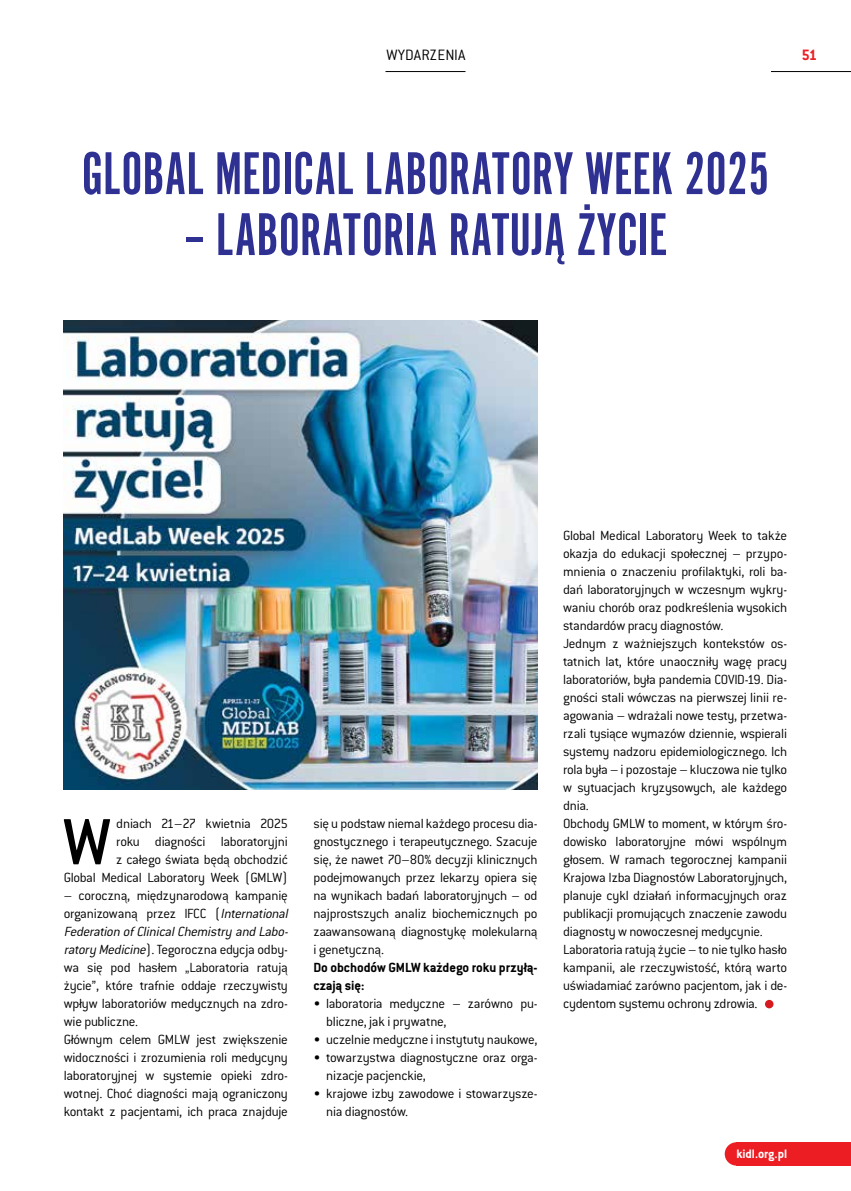
<style>
.page{position:relative;width:851px;height:1191px;background:#fff}
.page>*{position:absolute;margin:0;border:0;box-sizing:border-box;transform-origin:0 0}
.t1{font:500 71.7px "Conduit ITC Pro";color:#000}
.t2{font:62.7px "Alternate Got No 1 DOT";color:#2e3092}
.t3{font:300 16.5px "Conduit ITC Pro";letter-spacing:.01em;color:#000}
.t4{font:700 16.5px "Conduit ITC Pro";color:#ed1d24}
.t5{font:300 14.55px/18px "Conduit ITC Pro";letter-spacing:-.02em;color:#000}
.t6{font:700 14.55px/18px "Conduit ITC Pro";letter-spacing:-.005em;color:#000}
.t7{font:700 13.5px "Conduit ITC Pro";color:#fff}
.s1{font-style:italic}
</style>
<div class="page">
<div style="left:736px;top:1142px;width:114px;height:23px;background:#ed1d24"></div>
<div style="left:724px;top:1142px;width:24px;height:23px;background:#ed1d24;border-radius:50%"></div>
<hr style="left:770px;top:71px;width:80px;height:1px;background:#000">
<hr style="left:385px;top:71px;width:80px;height:1px;background:#000">
<img style="left:64px;top:321px;width:473px;height:468px">
<svg style="left:764px;top:999px;width:9px;height:9px"></svg>
<p class="t3" style="left:386px;top:45px;width:81px">WYDARZENIA</p>
<p class="t4" style="left:801px;top:45px;width:17px">51</p>
<h2 class="t2" style="left:81px;top:142px;width:689px">GLOBAL MEDICAL LABORATORY WEEK 2025</h2>
<h2 class="t2" style="left:184px;top:203px;width:485px">– LABORATORIA RATUJĄ ŻYCIE</h2>
<p class="t5" style="left:64px;top:815px;width:225px;text-align:right">dniach 21–27 kwietnia 2025<br>roku diagności laboratoryjni<br>z całego świata będą obchodzić<br>Global Medical Laboratory Week (GMLW)</p>
<p class="t5" style="left:64px;top:887px;width:229px">– coroczną, międzynarodową kampanię organizowaną przez IFCC (<span class="s1">International Federation ofClinicalChemistry and Labo&shy;ratory Medicine</span>). Tegoroczna edycja odby&shy;wa się pod hasłem „Laboratoria ratują życie”, które trafnie oddaje rzeczywisty wpływ laboratoriów medycznych na zdro&shy;wie publiczne.<br>Głównym celem GMLW jest zwiększenie widoczności i zrozumienia roli medycyny laboratoryjnej w systemie opieki zdro&shy;wotnej. Choć diagności mają ograniczony kontakt z pacjentami, ich praca znajduje</p>
<h1 class="t1" style="left:63px;top:801px;width:49px">W</h1>
<p class="t5" style="left:313px;top:815px;width:225px;text-align:justify">się u podstaw niemal każdego procesu dia&shy;gnostycznego i terapeutycznego. Szacuje się, że nawet 70–80% decyzji klinicznych podejmowanych przez lekarzy opiera się na wynikach badań laboratoryjnych – od najprostszych analiz biochemicznych po zaawansowaną diagnostykę molekularną i genetyczną.</p>
<p class="t6" style="left:313px;top:958px;width:225px">Do obchodów GMLW każdego roku przyłą&shy;czają się:</p>
<p class="t5" style="left:326px;top:995px;width:213px;text-indent:-13px">• laboratoria medyczne – zarówno pu&shy;bliczne, jak i prywatne,</p>
<p class="t5" style="left:313px;top:1031px;width:225px">• uczelnie medyczne i instytuty naukowe,</p>
<p class="t5" style="left:326px;top:1049px;width:213px;text-indent:-13px">• towarzystwa diagnostyczne oraz orga&shy;nizacje pacjenckie,</p>
<p class="t5" style="left:326px;top:1085px;width:213px;text-indent:-13px">• krajowe izby zawodowe i stowarzysze&shy;nia diagnostów.</p>
<p class="t5" style="left:563px;top:527px;width:225px">Global Medical Laboratory Week to także okazja do edukacji społecznej – przypo&shy;mnienia o znaczeniu profilaktyki, roli ba&shy;dań laboratoryjnych w wczesnym wykry&shy;waniu chorób oraz podkreślenia wysokich standardów pracy diagnostów.<br>Jednym z ważniejszych kontekstów os&shy;tatnich lat, które unaoczniły wagę pracy laboratoriów, była pandemia COVID-19. Dia&shy;gności stali wówczas na pierwszej linii re&shy;agowania – wdrażali nowe testy, przetwa&shy;rzali tysiące wymazów dziennie, wspierali systemy nadzoru epidemiologicznego. Ich rola była – i pozostaje – kluczowa nie tylko w sytuacjach kryzysowych, ale każdego dnia.<br>Obchody GMLW to moment, w którym śro&shy;dowisko laboratoryjne mówi wspólnym głosem. W ramach tegorocznej kampanii Krajowa Izba Diagnostów Laboratoryjnych, planuje cykl działań informacyjnych oraz publikacji promujących znaczenie zawodu diagnosty w nowoczesnej medycynie.<br>Laboratoria ratują życie – to nie tylko hasło kampanii, ale rzeczywistość, którą warto uświadamiać zarówno pacjentom, jak i de&shy;cydentom systemu ochrony zdrowia.</p>
<p class="t7" style="left:736px;top:1145px;width:52px">kidl.org.pl</p>
</div>
